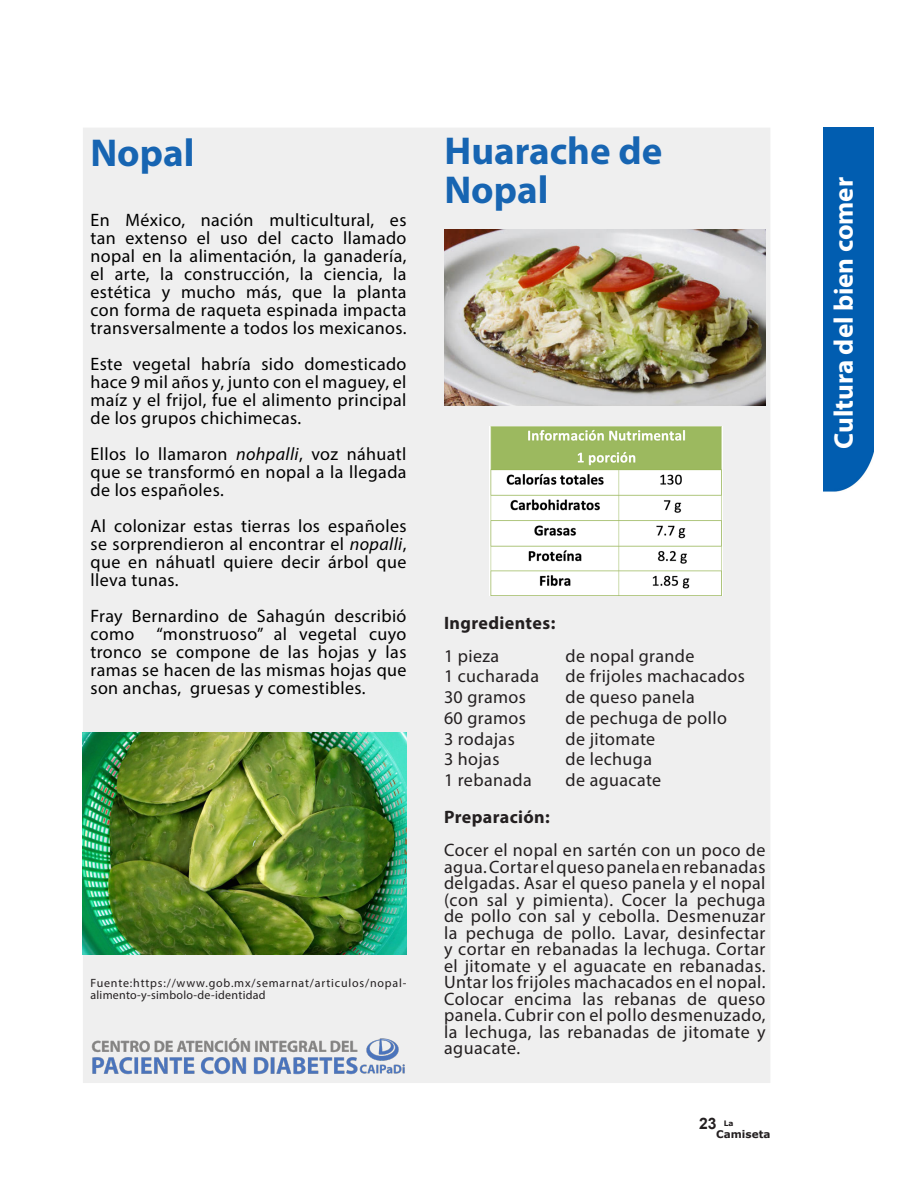
<style>
.page{position:relative;width:918px;height:1188px;background:#fff}
.page>*{position:absolute;margin:0;border:0;box-sizing:border-box;transform-origin:0 0}
.t1{font:700 39px/39px "Myriad Pro";color:#1765b2}
.t2{font:700 27px "Myriad Pro";color:#fff}
.cuerpo_de_texto{font:18px/18px "Myriad Pro";letter-spacing:.02em;color:#000;text-align:justify}
.t3{font:18px/16.5px "Myriad Pro";letter-spacing:.02em;color:#231f20;text-align:justify}
.t4{font:700 18px "Myriad Pro";letter-spacing:.02em;color:#231f20}
.t5{font:700 15.75px "Arial";color:#231f20}
.t6{font:12px/12px "Myriad Pro";letter-spacing:.07em;color:#231f20}
.t7{font:700 10.5px "Verdana";color:#231f20}
.t8{font:700 7.5px "Verdana";color:#231f20}
.s1{font-style:italic}
</style>
<div class="page">
<div style="left:83px;top:128px;width:687px;height:955px;background:#efefef"></div>
<img style="left:91px;top:1038px;width:314px;height:37px">
<div style="left:823px;top:128px;width:50px;height:364px;background:#015db0"></div>
<img style="left:444px;top:230px;width:321px;height:175px">
<img style="left:490px;top:426px;width:232px;height:170px">
<img style="left:83px;top:732px;width:324px;height:222px">
<p class="t1" style="left:90px;top:132px;width:105px">Nopal</p>
<p class="t1" style="left:444px;top:130px;width:219px">Huarache de<br>Nopal</p>
<p class="cuerpo_de_texto" style="left:90px;top:211px;width:318px">En México, nación multicultural, es tan extenso el uso del cacto llamado nopal en la alimentación, la ganadería, el arte, la construcción, la ciencia, la estética y mucho más, que la planta con forma de raqueta espinada impacta transversalmente a todos los mexicanos.</p>
<p class="cuerpo_de_texto" style="left:90px;top:355px;width:318px">Este vegetal habría sido domesticado hace 9 mil años y, junto con el maguey, el maíz y el frijol, fue el alimento principal de los grupos chichimecas.</p>
<p class="cuerpo_de_texto" style="left:90px;top:445px;width:318px">Ellos lo llamaron <span class="s1">nohpalli</span>, voz náhuatl que se transformó en nopal a la llegada de los españoles.</p>
<p class="cuerpo_de_texto" style="left:90px;top:517px;width:318px">Al colonizar estas tierras los españoles se sorprendieron al encontrar el <span class="s1">nopalli</span>, que en náhuatl quiere decir árbol que lleva tunas.</p>
<p class="cuerpo_de_texto" style="left:90px;top:607px;width:318px">Fray Bernardino de Sahagún describió como “monstruoso” al vegetal cuyo tronco se compone de las hojas y las ramas se hacen de las mismas hojas que son anchas, gruesas y comestibles.</p>
<p class="t6" style="left:90px;top:977px;width:317px">Fuente:https://www.gob.mx/semarnat/articulos/nopal&shy;alimento-y-simbolo-de-identidad</p>
<p class="t4" style="left:444px;top:611px;width:113px">Ingredientes:</p>
<p class="t3" style="left:444px;top:647px;width:57px">1 pieza</p>
<p class="t3" style="left:566px;top:647px;width:130px">de nopal grande</p>
<p class="t3" style="left:444px;top:668px;width:97px">1 cucharada</p>
<p class="t3" style="left:566px;top:668px;width:181px">de frijoles machacados</p>
<p class="t3" style="left:444px;top:688px;width:83px">30 gramos</p>
<p class="t3" style="left:566px;top:688px;width:131px">de queso panela</p>
<p class="t3" style="left:444px;top:709px;width:83px">60 gramos</p>
<p class="t3" style="left:566px;top:709px;width:163px">de pechuga de pollo</p>
<p class="t3" style="left:444px;top:730px;width:72px">3 rodajas</p>
<p class="t3" style="left:566px;top:730px;width:91px">de jitomate</p>
<p class="t3" style="left:444px;top:751px;width:57px">3 hojas</p>
<p class="t3" style="left:566px;top:751px;width:88px">de lechuga</p>
<p class="t3" style="left:444px;top:772px;width:89px">1 rebanada</p>
<p class="t3" style="left:566px;top:772px;width:97px">de aguacate</p>
<p class="t4" style="left:444px;top:806px;width:107px">Preparación:</p>
<p class="t3" style="left:444px;top:842px;width:323px">Cocer el nopal en sartén con un poco de agua. Cortar el queso panela en rebanadas delgadas. Asar el queso panela y el nopal (con sal y pimienta). Cocer la pechuga de pollo con sal y cebolla. Desmenuzar la pechuga de pollo. Lavar, desinfectar y cortar en rebanadas la lechuga. Cortar el jitomate y el aguacate en rebanadas.<br>Untar los frijoles machacados en el nopal.<br>Colocar encima las rebanas de queso panela. Cubrir con el pollo desmenuzado, la lechuga, las rebanadas de jitomate y aguacate.</p>
<p class="t5" style="left:699px;top:1113px;width:19px">23</p>
<p class="t8" style="left:724px;top:1118px;width:11px">La</p>
<p class="t7" style="left:716px;top:1127px;width:56px">Camiseta</p>
<p class="t2" style="left:826px;top:449px;width:273px;rotate:-90deg">Cultura del bien comer</p>
</div>
